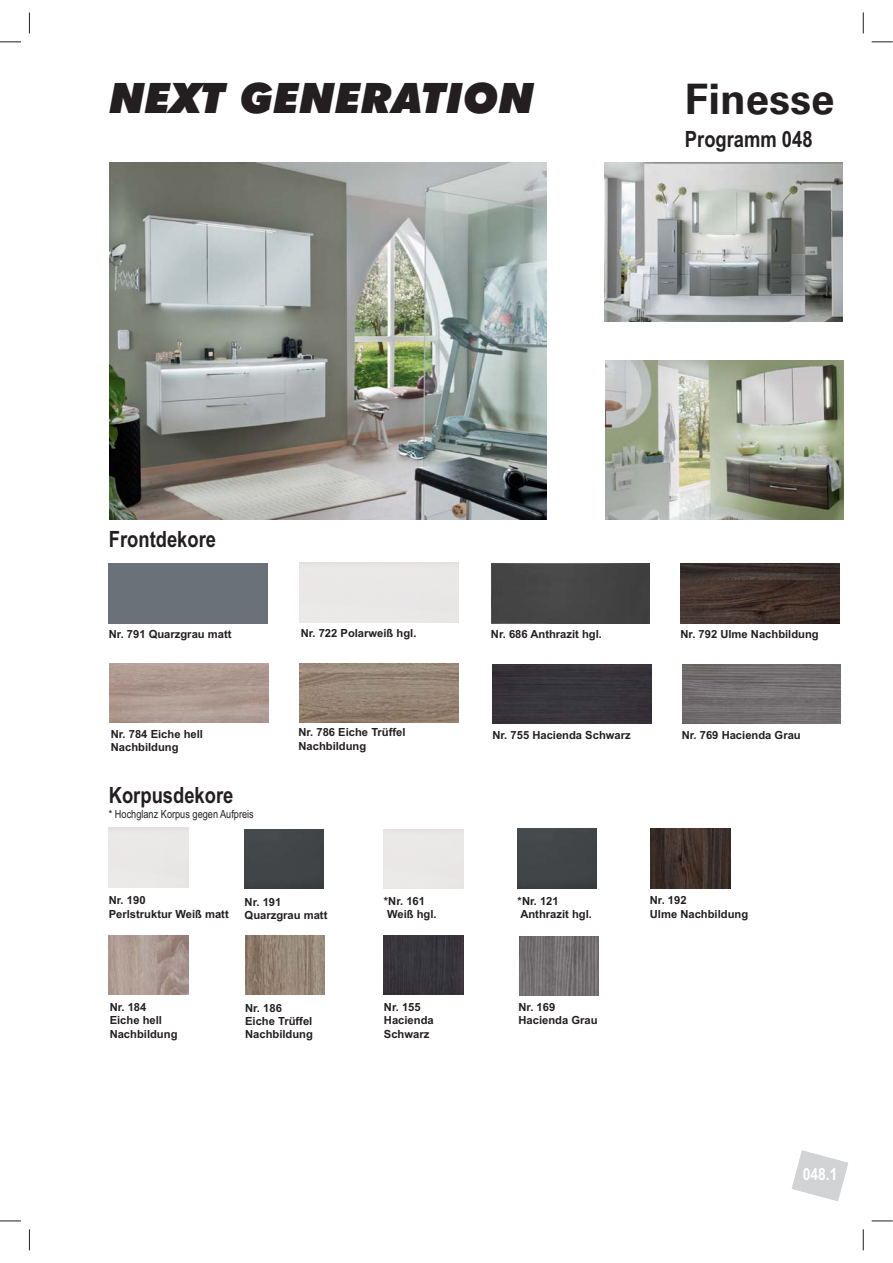
<style>
.page{position:relative;width:893px;height:1263px;background:#fff}
.page>*{position:absolute;margin:0;border:0;box-sizing:border-box;transform-origin:0 0}
.t1{font:italic 900 42px "Futura BT";color:#231f20}
.t2{font:700 42px "Univers";color:#231f20}
.t3{font:700 22.35px "Arial Narrow";color:#231f20}
.t4{font:700 16.8px "Arial Narrow";color:#fff}
.t5{font:700 11.25px/13.4px "Arial";color:#231f20}
.t6{font:11.25px "Arial Narrow";color:#231f20}
</style>
<div class="page">
<svg style="left:791px;top:1150px;width:57px;height:51px"></svg>
<img style="left:109px;top:162px;width:437px;height:358px">
<img style="left:605px;top:162px;width:238px;height:159px">
<img style="left:606px;top:361px;width:238px;height:159px">
<div style="left:491px;top:564px;width:159px;height:59px;background:#444"></div>
<div style="left:492px;top:664px;width:159px;height:60px;background:#37343a"></div>
<img style="left:682px;top:664px;width:159px;height:60px">
<img style="left:299px;top:663px;width:159px;height:60px">
<img style="left:681px;top:564px;width:158px;height:59px">
<img style="left:519px;top:936px;width:80px;height:60px">
<div style="left:384px;top:935px;width:79px;height:60px;background:#38353b"></div>
<div style="left:518px;top:829px;width:79px;height:59px;background:#414548"></div>
<img style="left:651px;top:829px;width:79px;height:59px">
<img style="left:109px;top:935px;width:79px;height:60px">
<img style="left:245px;top:935px;width:79px;height:60px">
<div style="left:245px;top:829px;width:79px;height:60px;background:#414548"></div>
<svg style="left:0;top:42px;width:21px;height:1px"></svg>
<svg style="left:872px;top:42px;width:21px;height:1px"></svg>
<svg style="left:0;top:1221px;width:21px;height:1px"></svg>
<svg style="left:872px;top:1221px;width:21px;height:1px"></svg>
<svg style="left:29px;top:12px;width:1px;height:21px"></svg>
<svg style="left:29px;top:1229px;width:1px;height:21px"></svg>
<svg style="left:863px;top:12px;width:1px;height:21px"></svg>
<svg style="left:863px;top:1229px;width:1px;height:21px"></svg>
<h1 class="t1" style="left:109px;top:83px;width:427px">NEXT GENERATION</h1>
<h2 class="t3" style="left:109px;top:531px;width:109px">Frontdekore</h2>
<h1 class="t2" style="left:685px;top:84px;width:151px">Finesse</h1>
<h2 class="t3" style="left:685px;top:131px;width:129px">Programm 048</h2>
<p class="t5" style="left:301px;top:628px;width:117px">Nr. 722 Polarweiß hgl.</p>
<p class="t5" style="left:491px;top:629px;width:113px">Nr. 686 Anthrazit hgl.</p>
<p class="t5" style="left:109px;top:629px;width:124px">Nr. 791 Quarzgrau matt</p>
<p class="t5" style="left:680px;top:629px;width:140px">Nr. 792 Ulme Nachbildung</p>
<p class="t5" style="left:111px;top:729px;width:94px">Nr. 784 Eiche hell<br>Nachbildung</p>
<h2 class="t3" style="left:109px;top:787px;width:126px">Korpusdekore</h2>
<p class="t6" style="left:109px;top:810px;width:147px">* Hochglanz Korpus gegen Aufpreis</p>
<p class="t5" style="left:298px;top:727px;width:109px">Nr. 786 Eiche Trüffel</p>
<p class="t5" style="left:492px;top:729px;width:140px">Nr. 755 Hacienda Schwarz</p>
<p class="t5" style="left:682px;top:729px;width:120px">Nr. 769 Hacienda Grau</p>
<p class="t5" style="left:298px;top:740px;width:69px">Nachbildung</p>
<p class="t5" style="left:109px;top:895px;width:121px">Nr. 190<br>Perlstruktur Weiß matt</p>
<p class="t5" style="left:245px;top:896px;width:84px">Nr. 191<br>Quarzgrau matt</p>
<p class="t5" style="left:384px;top:895px;width:54px">*Nr. 161<br>Weiß hgl.</p>
<p class="t5" style="left:518px;top:895px;width:76px">*Nr. 121<br>Anthrazit hgl.</p>
<p class="t5" style="left:650px;top:895px;width:100px">Nr. 192<br>Ulme Nachbildung</p>
<p class="t5" style="left:110px;top:1001px;width:69px">Nr. 184<br>Eiche hell<br>Nachbildung</p>
<p class="t5" style="left:245px;top:1002px;width:69px">Nr. 186<br>Eiche Trüffel<br>Nachbildung</p>
<p class="t5" style="left:384px;top:1001px;width:51px">Nr. 155<br>Hacienda<br>Schwarz</p>
<p class="t5" style="left:518px;top:1001px;width:81px">Nr. 169<br>Hacienda Grau</p>
<h3 class="t4" style="left:803px;top:1168px;width:36px">048.1</h3>
</div>
